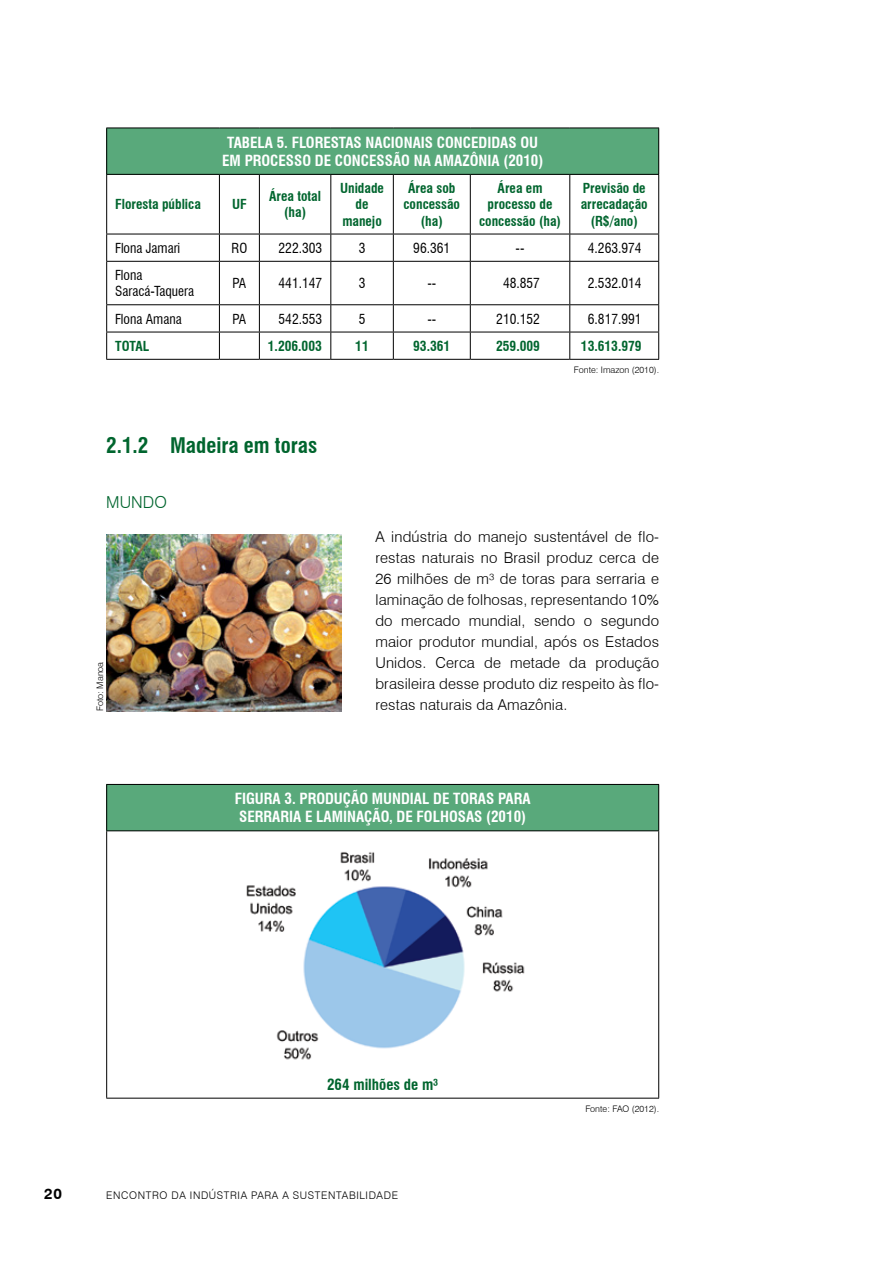
<style>
.page{position:relative;width:893px;height:1263px;background:#fff}
.page>*{position:absolute;margin:0;border:0;box-sizing:border-box;transform-origin:0 0}
.t1{font:700 condensed 21px "Swiss 721 BT";color:#00652e}
.t2{font:300 16.5px "Swiss 721 BT";color:#00652e}
.t3{font:300 15px/21px "Swiss 721 BT";letter-spacing:.01em;color:#000;text-align:justify}
.t4{font:700 condensed 15px/18px "Swiss 721 BT";color:#fff;text-align:center}
.t5{font:700 condensed 15px "Swiss 721 BT";color:#00652e}
.t6{font:700 15px "Swiss 721 BT";color:#000}
.t7{font:700 condensed 13.5px/16.2px "Swiss 721 BT";color:#00652e;text-align:center}
.t8{font:condensed 13.5px/16.2px "Swiss 721 BT";color:#000}
.t9{font:300 10.5px "Swiss 721 BT";letter-spacing:.06em;color:#000}
.t10{font:300 9px "Swiss 721 BT";color:#000}
</style>
<div class="page">
<div style="left:107px;top:128px;width:552px;height:46px;background:#59a97b"></div>
<hr style="left:106px;top:128px;width:113px;height:1px;background:#000">
<hr style="left:106px;top:128px;width:1px;height:46px;background:#000">
<hr style="left:219px;top:128px;width:40px;height:1px;background:#000">
<hr style="left:259px;top:128px;width:72px;height:1px;background:#000">
<hr style="left:331px;top:128px;width:62px;height:1px;background:#000">
<hr style="left:393px;top:128px;width:77px;height:1px;background:#000">
<hr style="left:470px;top:128px;width:100px;height:1px;background:#000">
<hr style="left:570px;top:128px;width:89px;height:1px;background:#000">
<hr style="left:658px;top:128px;width:1px;height:46px;background:#000">
<hr style="left:106px;top:174px;width:113px;height:1px;background:#000">
<hr style="left:106px;top:175px;width:1px;height:59px;background:#000">
<hr style="left:219px;top:174px;width:40px;height:1px;background:#000">
<hr style="left:219px;top:175px;width:1px;height:59px;background:#000">
<hr style="left:259px;top:174px;width:72px;height:1px;background:#000">
<hr style="left:259px;top:175px;width:1px;height:59px;background:#000">
<hr style="left:331px;top:174px;width:62px;height:1px;background:#000">
<hr style="left:330px;top:175px;width:1px;height:59px;background:#000">
<hr style="left:393px;top:174px;width:77px;height:1px;background:#000">
<hr style="left:393px;top:175px;width:1px;height:59px;background:#000">
<hr style="left:470px;top:174px;width:100px;height:1px;background:#000">
<hr style="left:470px;top:175px;width:1px;height:59px;background:#000">
<hr style="left:570px;top:174px;width:89px;height:1px;background:#000">
<hr style="left:569px;top:175px;width:1px;height:59px;background:#000">
<hr style="left:658px;top:175px;width:1px;height:59px;background:#000">
<hr style="left:106px;top:234px;width:113px;height:1px;background:#000">
<svg style="left:106px;top:234px;width:1px;height:27px"></svg>
<hr style="left:219px;top:234px;width:40px;height:1px;background:#000">
<svg style="left:219px;top:234px;width:1px;height:27px"></svg>
<hr style="left:259px;top:234px;width:72px;height:1px;background:#000">
<svg style="left:259px;top:234px;width:1px;height:27px"></svg>
<hr style="left:331px;top:234px;width:62px;height:1px;background:#000">
<svg style="left:330px;top:234px;width:1px;height:27px"></svg>
<hr style="left:393px;top:234px;width:77px;height:1px;background:#000">
<svg style="left:393px;top:234px;width:1px;height:27px"></svg>
<hr style="left:470px;top:234px;width:100px;height:1px;background:#000">
<svg style="left:470px;top:234px;width:1px;height:27px"></svg>
<hr style="left:570px;top:234px;width:89px;height:1px;background:#000">
<svg style="left:569px;top:234px;width:1px;height:27px"></svg>
<svg style="left:658px;top:234px;width:1px;height:27px"></svg>
<hr style="left:106px;top:261px;width:113px;height:1px;background:#000">
<hr style="left:106px;top:262px;width:1px;height:42px;background:#000">
<hr style="left:219px;top:261px;width:40px;height:1px;background:#000">
<hr style="left:219px;top:262px;width:1px;height:42px;background:#000">
<hr style="left:259px;top:261px;width:72px;height:1px;background:#000">
<hr style="left:259px;top:262px;width:1px;height:42px;background:#000">
<hr style="left:331px;top:261px;width:62px;height:1px;background:#000">
<hr style="left:330px;top:262px;width:1px;height:42px;background:#000">
<hr style="left:393px;top:261px;width:77px;height:1px;background:#000">
<hr style="left:393px;top:262px;width:1px;height:42px;background:#000">
<hr style="left:470px;top:261px;width:100px;height:1px;background:#000">
<hr style="left:470px;top:262px;width:1px;height:42px;background:#000">
<hr style="left:570px;top:261px;width:89px;height:1px;background:#000">
<hr style="left:569px;top:262px;width:1px;height:42px;background:#000">
<hr style="left:658px;top:262px;width:1px;height:42px;background:#000">
<hr style="left:106px;top:304px;width:113px;height:1px;background:#000">
<hr style="left:219px;top:304px;width:40px;height:1px;background:#000">
<hr style="left:259px;top:304px;width:72px;height:1px;background:#000">
<hr style="left:331px;top:304px;width:62px;height:1px;background:#000">
<hr style="left:393px;top:304px;width:77px;height:1px;background:#000">
<hr style="left:470px;top:304px;width:100px;height:1px;background:#000">
<hr style="left:570px;top:304px;width:89px;height:1px;background:#000">
<hr style="left:106px;top:332px;width:113px;height:1px;background:#000">
<svg style="left:106px;top:305px;width:1px;height:54px"></svg>
<hr style="left:219px;top:332px;width:40px;height:1px;background:#000">
<svg style="left:219px;top:305px;width:1px;height:54px"></svg>
<hr style="left:259px;top:332px;width:72px;height:1px;background:#000">
<svg style="left:259px;top:305px;width:1px;height:54px"></svg>
<hr style="left:331px;top:332px;width:62px;height:1px;background:#000">
<svg style="left:330px;top:305px;width:1px;height:54px"></svg>
<hr style="left:393px;top:332px;width:77px;height:1px;background:#000">
<svg style="left:393px;top:305px;width:1px;height:54px"></svg>
<hr style="left:470px;top:332px;width:100px;height:1px;background:#000">
<svg style="left:470px;top:305px;width:1px;height:54px"></svg>
<hr style="left:570px;top:332px;width:89px;height:1px;background:#000">
<svg style="left:569px;top:305px;width:1px;height:54px"></svg>
<svg style="left:658px;top:305px;width:1px;height:54px"></svg>
<hr style="left:106px;top:359px;width:113px;height:1px;background:#000">
<hr style="left:219px;top:359px;width:40px;height:1px;background:#000">
<hr style="left:259px;top:359px;width:72px;height:1px;background:#000">
<hr style="left:331px;top:359px;width:62px;height:1px;background:#000">
<hr style="left:393px;top:359px;width:77px;height:1px;background:#000">
<hr style="left:470px;top:359px;width:100px;height:1px;background:#000">
<hr style="left:570px;top:359px;width:89px;height:1px;background:#000">
<div style="left:107px;top:784px;width:552px;height:47px;background:#59a97b"></div>
<hr style="left:106px;top:784px;width:553px;height:1px;background:#000">
<hr style="left:106px;top:785px;width:1px;height:45px;background:#000">
<hr style="left:658px;top:785px;width:1px;height:45px;background:#000">
<hr style="left:106px;top:830px;width:553px;height:1px;background:#000">
<hr style="left:106px;top:831px;width:1px;height:267px;background:#000">
<hr style="left:658px;top:831px;width:1px;height:267px;background:#000">
<hr style="left:106px;top:1098px;width:553px;height:1px;background:#000">
<img style="left:246px;top:852px;width:279px;height:208px">
<img style="left:106px;top:535px;width:235px;height:176px">
<p class="t4" style="left:222px;top:133px;width:323px">Tabela 5. Florestas nacionais concedidas ou em processo de concessão na Amazônia (2010)</p>
<p class="t7" style="left:115px;top:196px;width:87px">Floresta pública</p>
<p class="t7" style="left:232px;top:196px;width:16px">UF</p>
<p class="t7" style="left:269px;top:188px;width:53px">Área total (ha)</p>
<p class="t7" style="left:340px;top:180px;width:45px">Unidade de manejo</p>
<p class="t7" style="left:403px;top:180px;width:58px">Área sob concessão (ha)</p>
<p class="t7" style="left:479px;top:180px;width:83px">Área em processo de concessão (ha)</p>
<p class="t7" style="left:581px;top:180px;width:69px">Previsão de arrecadação (R$/ano)</p>
<p class="t8" style="left:115px;top:240px;width:67px">Flona Jamari</p>
<p class="t8" style="left:231px;top:240px;width:17px">RO</p>
<p class="t8" style="left:279px;top:240px;width:45px">222.303</p>
<p class="t8" style="left:359px;top:240px;width:8px">3</p>
<p class="t8" style="left:413px;top:240px;width:38px">96.361</p>
<p class="t8" style="left:516px;top:240px;width:10px">--</p>
<p class="t8" style="left:588px;top:240px;width:55px">4.263.974</p>
<p class="t8" style="left:115px;top:267px;width:80px">Flona<br>Saracá-Taquera</p>
<p class="t8" style="left:233px;top:275px;width:15px">PA</p>
<p class="t8" style="left:279px;top:275px;width:45px">441.147</p>
<p class="t8" style="left:359px;top:275px;width:8px">3</p>
<p class="t8" style="left:427px;top:275px;width:10px">--</p>
<p class="t8" style="left:503px;top:275px;width:38px">48.857</p>
<p class="t8" style="left:588px;top:275px;width:55px">2.532.014</p>
<p class="t8" style="left:115px;top:311px;width:68px">Flona Amana</p>
<p class="t8" style="left:233px;top:311px;width:15px">PA</p>
<p class="t8" style="left:279px;top:311px;width:45px">542.553</p>
<p class="t8" style="left:359px;top:311px;width:8px">5</p>
<p class="t8" style="left:427px;top:311px;width:10px">--</p>
<p class="t8" style="left:496px;top:311px;width:45px">210.152</p>
<p class="t8" style="left:588px;top:311px;width:55px">6.817.991</p>
<p class="t7" style="left:115px;top:338px;width:36px">Total</p>
<p class="t7" style="left:268px;top:338px;width:55px">1.206.003</p>
<p class="t7" style="left:355px;top:338px;width:15px">11</p>
<p class="t7" style="left:413px;top:338px;width:39px">93.361</p>
<p class="t7" style="left:496px;top:338px;width:45px">259.009</p>
<p class="t7" style="left:581px;top:338px;width:62px">13.613.979</p>
<p class="t10" style="left:574px;top:364px;width:87px">Fonte: I mazon (2010).</p>
<h1 class="t1" style="left:106px;top:433px;width:212px">2.1.2 Madeira em toras</h1>
<p class="t2" style="left:106px;top:493px;width:62px">Mundo</p>
<p class="t10" style="left:94px;top:711px;width:51px;rotate:-90deg">Foto: M anoa</p>
<p class="t3" style="left:375px;top:526px;width:285px">A indústria do manejo sustentável de flo&shy;restas naturais no Brasil produz cerca de 26 milhões de m³ de toras para serraria e laminação de folhosas, representando 10% do mercado mundial, sendo o segundo maior produtor mundial, após os Estados Unidos. Cerca de metade da produção brasileira desse produto diz respeito às flo&shy;restas naturais da Amazônia.</p>
<p class="t4" style="left:235px;top:790px;width:297px">Figura 3. Produção mundial de toras para serraria e laminação, de folhosas (2010)</p>
<p class="t5" style="left:327px;top:1075px;width:113px">264 milhões de m³</p>
<p class="t10" style="left:585px;top:1103px;width:75px">Fonte: FAO (2012).</p>
<p class="t6" style="left:44px;top:1185px;width:19px">20</p>
<p class="t9" style="left:106px;top:1189px;width:131px">ENCONTRO DA I NDÚSTRIA</p>
<p class="t9" style="left:251px;top:1189px;width:15px">PARA</p>
<p class="t9" style="left:282px;top:1189px;width:66px">A SUSTENTABILI</p>
<p class="t9" style="left:369px;top:1189px;width:31px">DADE</p>
</div>
